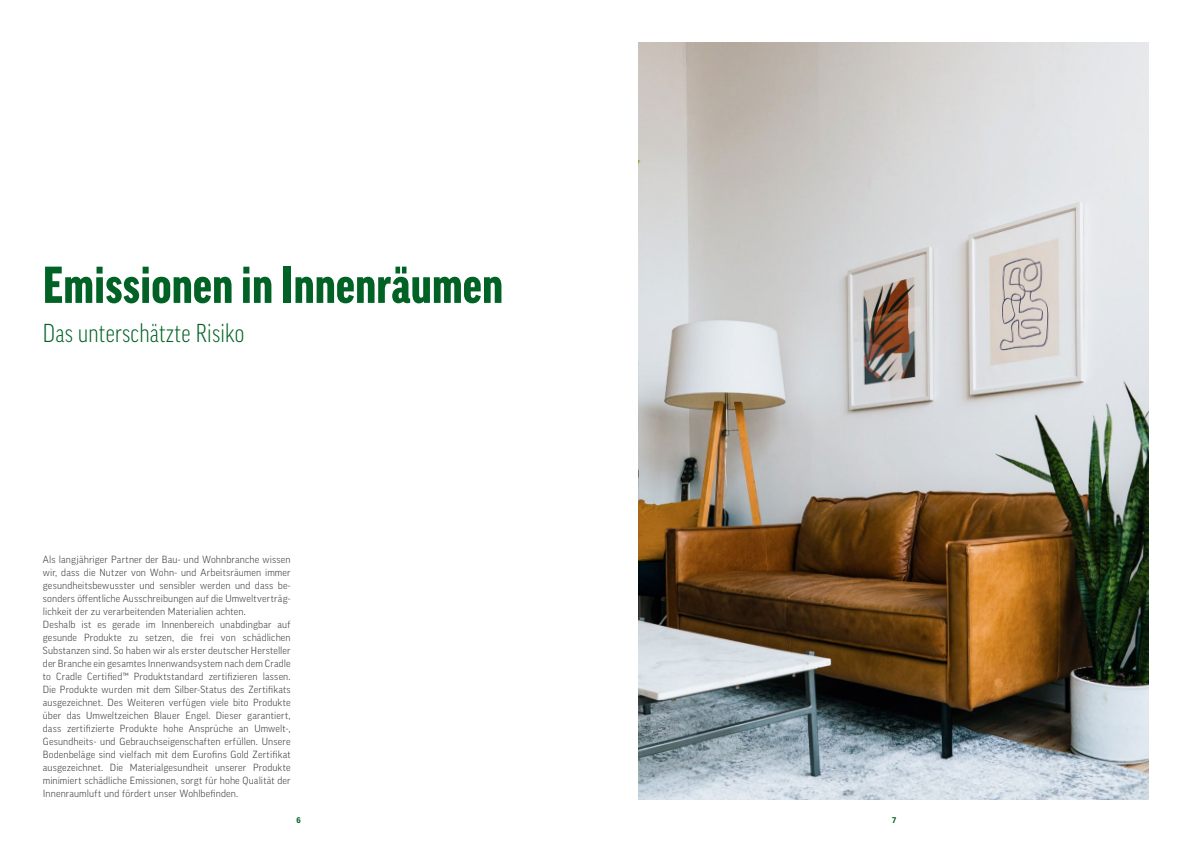
<style>
.page{position:relative;width:1191px;height:842px;background:#fff}
.page>*{position:absolute;margin:0;border:0;box-sizing:border-box;transform-origin:0 0}
.t1{font:900 condensed 50px "Good Pro";letter-spacing:.01em;color:#016225}
.t2{font:300 condensed 25px "Good Pro";letter-spacing:.01em;color:#016225}
.t3{font:300 10px/13px "Good Pro";letter-spacing:.015em;color:#3b3b3a}
.t4{font:700 8px "Good Pro";color:#016225}
</style>
<div class="page">
<img style="left:638px;top:43px;width:510px;height:756px">
<h1 class="t1" style="left:43px;top:257px;width:461px">Emissionen in Innenräumen</h1>
<h2 class="t2" style="left:43px;top:319px;width:203px">Das unterschätzte Risiko</h2>
<p class="t3" style="left:43px;top:553px;width:249px">Als langjähriger Partner der Bau- und Wohnbranche wissen wir, dass die Nutzer von Wohn- und Arbeitsräumen immer gesundheitsbewusster und sensibler werden und dass be&shy;sonders öffentliche Ausschreibungen auf die Umweltverträg&shy;lichkeit der zu verarbeitenden Materialien achten.<br>Deshalb ist es gerade im Innenbereich unabdingbar auf gesunde Produkte zu setzen, die frei von schädlichen Substanzen sind. So haben wir als erster deutscher Hersteller der Branche ein gesamtes Innenwandsystem nach dem Cradle to Cradle Certified™ Produktstandard zertifizieren lassen.<br>Die Produkte wurden mit dem Silber-Status des Zertifikats ausgezeichnet. Des Weiteren verfügen viele bito Produkte über das Umweltzeichen Blauer Engel. Dieser garantiert, dass zertifizierte Produkte hohe Ansprüche an Umwelt-, Gesundheits- und Gebrauchseigenschaften erfüllen. Unsere Bodenbeläge sind vielfach mit dem Eurofins Gold Zertifikat ausgezeichnet. Die Materialgesundheit unserer Produkte minimiert schädliche Emissionen, sorgt für hohe Qualität der Innenraumluft und fördert unser Wohlbefinden.</p>
<p class="t4" style="left:296px;top:815px;width:6px">6</p>
<p class="t4" style="left:892px;top:815px;width:5px">7</p>
</div>
